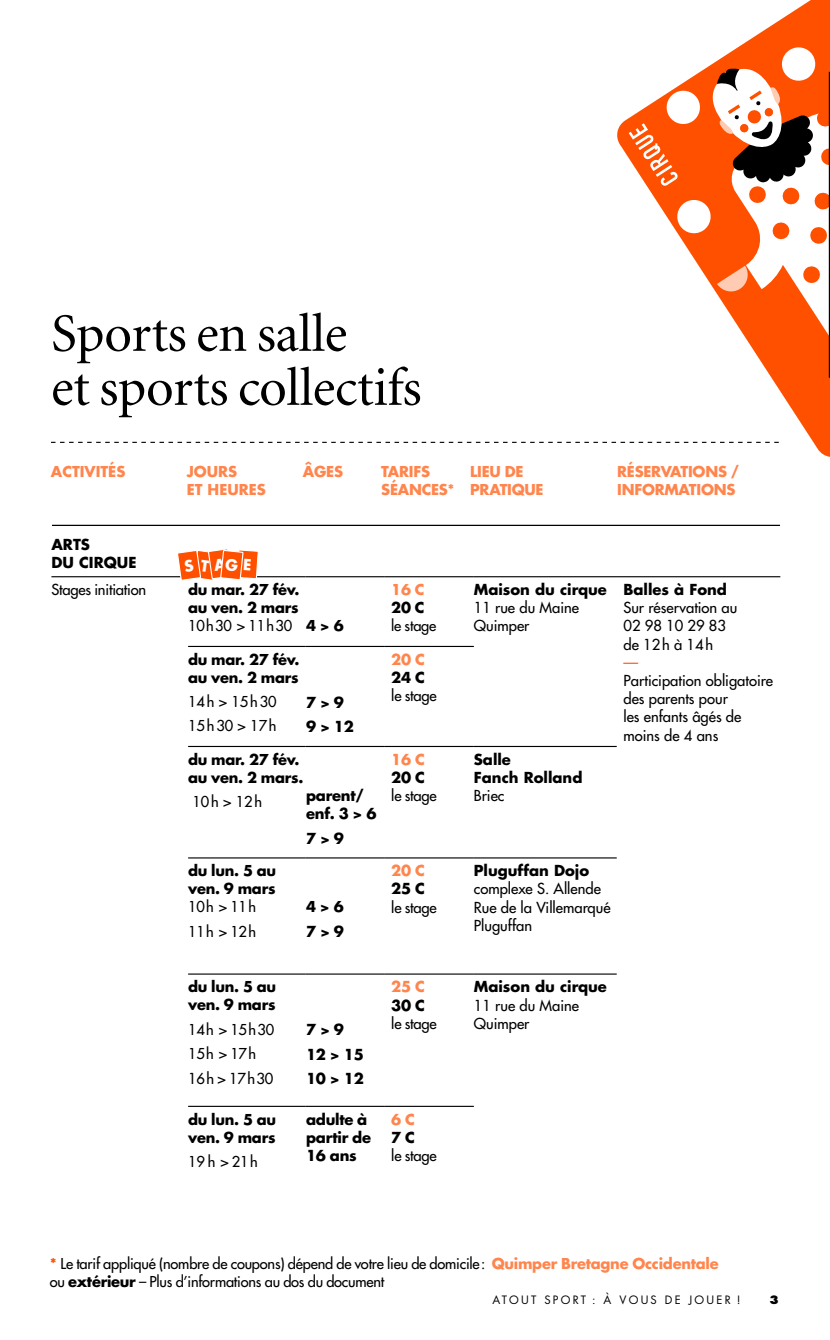
<style>
.page{position:relative;width:830px;height:1340px;background:#fff}
.page>*{position:absolute;margin:0;border:0;box-sizing:border-box;transform-origin:0 0}
.t1{font:54px/54px "Minion";letter-spacing:-.01em;color:#000}
.t2{font:14.85px/18.2px "Futura";color:#000}
.t3{font:700 14.85px/18.2px "Futura";color:#000}
.t4{font:700 14.85px "Futura";letter-spacing:-.015em;color:#ff854d}
.t5{font:14.85px "Futura";letter-spacing:.04em;color:#000}
.t6{font:14.85px "Futura";color:#ff5000}
.t7{font:14.62px/18px "Futura";letter-spacing:-.015em;color:#000}
.t8{font:700 14.62px/18px "Futura";letter-spacing:-.015em;color:#000}
.t9{font:700 14.62px/18px "Futura";letter-spacing:-.015em;color:#ff854d}
.t10{font:14.62px/24.3px "Futura";letter-spacing:.04em;color:#000}
.t11{font:14.62px/24.3px "Futura";letter-spacing:.06em;color:#000}
.t12{font:11.25px "Futura";letter-spacing:.2em;color:#000}
.t13{font:800 11.25px "Futura";color:#000}
.s1{font-weight:400}
.s2{font-weight:700;color:#ff5000}
.s3{font-weight:700;color:#ff854d}
.s4{font-weight:700}
</style>
<div class="page">
<svg style="left:51px;top:442px;width:538px;height:1px"></svg>
<svg style="left:614px;top:0;width:215px;height:457px"></svg>
<svg style="left:628px;top:45px;width:202px;height:316px"></svg>
<hr style="left:828px;top:72px;width:1px;height:306px;background:#000">
<hr style="left:188px;top:646px;width:117px;height:1px;background:#000">
<hr style="left:305px;top:646px;width:79px;height:1px;background:#000">
<hr style="left:384px;top:646px;width:89px;height:1px;background:#000">
<hr style="left:188px;top:746px;width:117px;height:1px;background:#000">
<hr style="left:305px;top:746px;width:79px;height:1px;background:#000">
<hr style="left:384px;top:746px;width:89px;height:1px;background:#000">
<hr style="left:473px;top:746px;width:143px;height:1px;background:#000">
<hr style="left:188px;top:857px;width:117px;height:1px;background:#000">
<hr style="left:305px;top:857px;width:79px;height:1px;background:#000">
<hr style="left:384px;top:857px;width:89px;height:1px;background:#000">
<hr style="left:473px;top:857px;width:143px;height:1px;background:#000">
<hr style="left:188px;top:973px;width:117px;height:1px;background:#000">
<hr style="left:305px;top:973px;width:79px;height:1px;background:#000">
<hr style="left:384px;top:973px;width:89px;height:1px;background:#000">
<hr style="left:473px;top:973px;width:143px;height:1px;background:#000">
<hr style="left:188px;top:1105px;width:117px;height:1px;background:#000">
<hr style="left:305px;top:1105px;width:79px;height:1px;background:#000">
<hr style="left:384px;top:1105px;width:89px;height:1px;background:#000">
<hr style="left:51px;top:576px;width:137px;height:1px;background:#000">
<hr style="left:188px;top:576px;width:117px;height:1px;background:#000">
<hr style="left:305px;top:576px;width:79px;height:1px;background:#000">
<hr style="left:384px;top:576px;width:89px;height:1px;background:#000">
<hr style="left:473px;top:576px;width:143px;height:1px;background:#000">
<hr style="left:616px;top:576px;width:164px;height:1px;background:#000">
<hr style="left:52px;top:525px;width:727px;height:1px;background:#000">
<svg style="left:176px;top:524px;width:83px;height:57px"></svg>
<h1 class="t1" style="left:51px;top:308px;width:372px">Sports en salle<br>et sports collectifs</h1>
<p class="t9" style="left:51px;top:462px;width:76px">ACTIVITÉS</p>
<p class="t9" style="left:187px;top:462px;width:81px">JOURS<br>ET HEURES</p>
<p class="t9" style="left:303px;top:462px;width:42px">ÂGES</p>
<p class="t9" style="left:381px;top:462px;width:75px">TARIFS<br>SÉANCES*</p>
<p class="t9" style="left:470px;top:462px;width:75px">LIEU DE<br>PRATIQUE</p>
<p class="t9" style="left:617px;top:462px;width:123px">RÉSERVATIONS /<br>INFORMATIONS</p>
<p class="t3" style="left:51px;top:534px;width:86px">ARTS<br>DU CIRQUE</p>
<p class="t2" style="left:51px;top:580px;width:96px">Stages initiation</p>
<p class="t8" style="left:188px;top:580px;width:157px">du mar. 27 fév.<br>au ven. 2 mars<br><span class="s1">10h30 &gt; 11h30</span> 4 &gt; 6</p>
<p class="t9" style="left:391px;top:580px;width:35px">16 C</p>
<p class="t8" style="left:391px;top:598px;width:35px">20 C</p>
<p class="t7" style="left:391px;top:616px;width:47px">le stage</p>
<p class="t8" style="left:188px;top:649px;width:113px">du mar. 27 fév. au ven. 2 mars</p>
<p class="t11" style="left:188px;top:689px;width:90px">14h &gt; 15h30<br>15h30 &gt; 17h</p>
<p class="t3" style="left:306px;top:689px;width:49px;line-height:24.5px">7 &gt; 9<br>9 &gt; 12</p>
<p class="t8" style="left:188px;top:749px;width:117px">du mar. 27 fév. au ven. 2 mars.</p>
<p class="t7" style="left:192px;top:792px;width:71px">10h &gt; 12h</p>
<p class="t3" style="left:306px;top:786px;width:72px">parent/ enf. 3 &gt; 6</p>
<p class="t3" style="left:306px;top:828px;width:39px">7 &gt; 9</p>
<p class="t8" style="left:188px;top:861px;width:90px">du lun. 5 au ven. 9 mars</p>
<p class="t10" style="left:188px;top:894px;width:69px">10h &gt; 11h<br>11h &gt; 12h</p>
<p class="t8" style="left:306px;top:897px;width:39px">4 &gt; 6</p>
<p class="t3" style="left:306px;top:921px;width:39px">7 &gt; 9</p>
<p class="t4" style="left:391px;top:649px;width:35px">20 C</p>
<p class="t3" style="left:391px;top:668px;width:35px">24 C</p>
<p class="t2" style="left:391px;top:686px;width:47px">le stage</p>
<p class="t4" style="left:391px;top:749px;width:35px">16 C</p>
<p class="t3" style="left:391px;top:768px;width:35px">20 C</p>
<p class="t2" style="left:391px;top:786px;width:47px">le stage</p>
<p class="t4" style="left:391px;top:860px;width:35px">20 C</p>
<p class="t3" style="left:391px;top:879px;width:35px">25 C</p>
<p class="t2" style="left:391px;top:897px;width:47px">le stage</p>
<p class="t8" style="left:188px;top:977px;width:90px">du lun. 5 au ven. 9 mars</p>
<p class="t10" style="left:188px;top:1017px;width:88px">14h &gt; 15h30<br>15h &gt; 17h</p>
<p class="t5" style="left:188px;top:1068px;width:87px">16h &gt; 17h30</p>
<p class="t3" style="left:306px;top:1016px;width:59px;line-height:24.5px">7 &gt; 9<br>12 &gt; 15<br>10 &gt; 12</p>
<p class="t4" style="left:391px;top:976px;width:35px">25 C</p>
<p class="t3" style="left:391px;top:995px;width:35px">30 C</p>
<p class="t2" style="left:391px;top:1014px;width:47px">le stage</p>
<p class="t8" style="left:188px;top:1109px;width:90px">du lun. 5 au ven. 9 mars</p>
<p class="t7" style="left:188px;top:1152px;width:71px">19 h &gt; 21h</p>
<p class="t3" style="left:306px;top:1109px;width:66px">adulte à partir de<br>16 ans</p>
<p class="t4" style="left:391px;top:1108px;width:25px">6 C</p>
<p class="t3" style="left:391px;top:1127px;width:25px">7 C</p>
<p class="t2" style="left:391px;top:1146px;width:47px">le stage</p>
<p class="t3" style="left:473px;top:580px;width:134px">Maison du cirque</p>
<p class="t2" style="left:473px;top:598px;width:107px">11 rue du Maine<br>Quimper</p>
<p class="t3" style="left:473px;top:749px;width:110px">Salle<br>Fanch Rolland</p>
<p class="t2" style="left:473px;top:786px;width:32px">Briec</p>
<p class="t3" style="left:623px;top:580px;width:105px">Balles à Fond</p>
<p class="t2" style="left:623px;top:598px;width:115px">Sur réservation au<br>02 98 10 29 83 de 12h à 14h</p>
<p class="t6" style="left:623px;top:652px;width:16px">—</p>
<p class="t2" style="left:623px;top:671px;width:151px">Participation obligatoire des parents pour<br>les enfants âgés de moins de 4 ans</p>
<p class="t3" style="left:473px;top:861px;width:117px">Pluguffan Dojo</p>
<p class="t2" style="left:473px;top:879px;width:138px">complexe S. Allende<br>Rue de la Villemarqué<br>Pluguffan</p>
<p class="t3" style="left:473px;top:977px;width:134px">Maison du cirque</p>
<p class="t2" style="left:473px;top:995px;width:107px">11 rue du Maine<br>Quimper</p>
<p class="t7" style="left:50px;top:1254px;width:670px"><span class="s2">*</span> Le tarif appliqué (nombre de coupons) dépend de votre lieu de domicile: <span class="s3">Quimper Bretagne Occidentale </span>ou <span class="s4">extérieur</span> – Plus d’informations au dos du document</p>
<p class="t12" style="left:492px;top:1292px;width:249px">ATOUT SPORT : À VOUS DE JOUER !</p>
<p class="t13" style="left:769px;top:1292px;width:11px">3</p>
</div>
